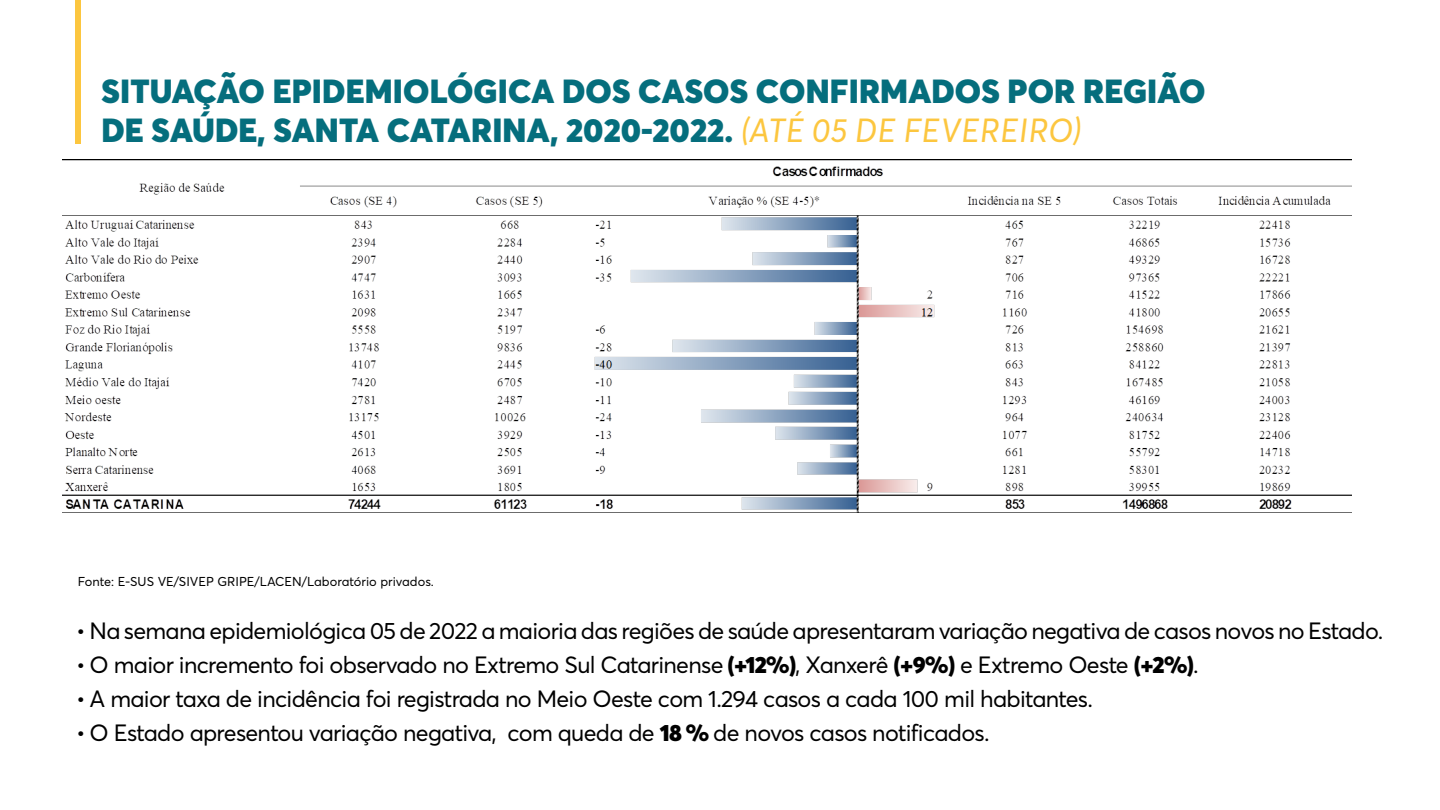
<style>
.page{position:relative;width:1440px;height:810px;background:#fff}
.page>*{position:absolute;margin:0;border:0;box-sizing:border-box;transform-origin:0 0}
.t1{font:900 33px/39px "Averta";letter-spacing:.005em;color:#056e7d}
.t2{font:23.25px "Averta";letter-spacing:-.03em;color:#000}
.t3{font:12.75px "Averta";color:#000}
.s1{font-weight:400;font-style:italic;color:#fcc63f}
.s2{font-weight:900}
</style>
<div class="page">
<div style="left:75px;top:0;width:6px;height:144px;background:#fcc63f"></div>
<img style="left:62px;top:160px;width:1290px;height:352px">
<h1 class="t1" style="left:101px;top:71px;width:1105px">SITUAÇÃO EPIDEMIOLÓGICA DOS CASOS CONFIRMADOS POR REGIÃO<br>DE SAÚDE, SANTA CATARINA, 2020-2022. <span class="s1">(ATÉ 05 DE FEVEREIRO)</span></h1>
<p class="t3" style="left:78px;top:574px;width:357px">Fonte: E-SUS VE/SIVEP GRIPE/LACEN/Laboratório privados.</p>
<p class="t2" style="left:76px;top:617px;width:1309px">• Na semana epidemiológica 05 de 2022 a maioria das regiões de saúde apresentaram variação negativa de casos novos no Estado.</p>
<p class="t2" style="left:76px;top:650px;width:1124px">• O maior incremento foi observado no Extremo Sul Catarinense <span class="s2">(+12%)</span>, Xanxerê <span class="s2">(+9%)</span> e Extremo Oeste <span class="s2">(+2%)</span>.</p>
<p class="t2" style="left:76px;top:684px;width:1018px">• A maior taxa de incidência foi registrada no Meio Oeste com 1.294 casos a cada 100 mil habitantes.</p>
<p class="t2" style="left:76px;top:718px;width:915px">• O Estado apresentou variação negativa, com queda de <span class="s2">18 %</span> de novos casos notificados.</p>
</div>
